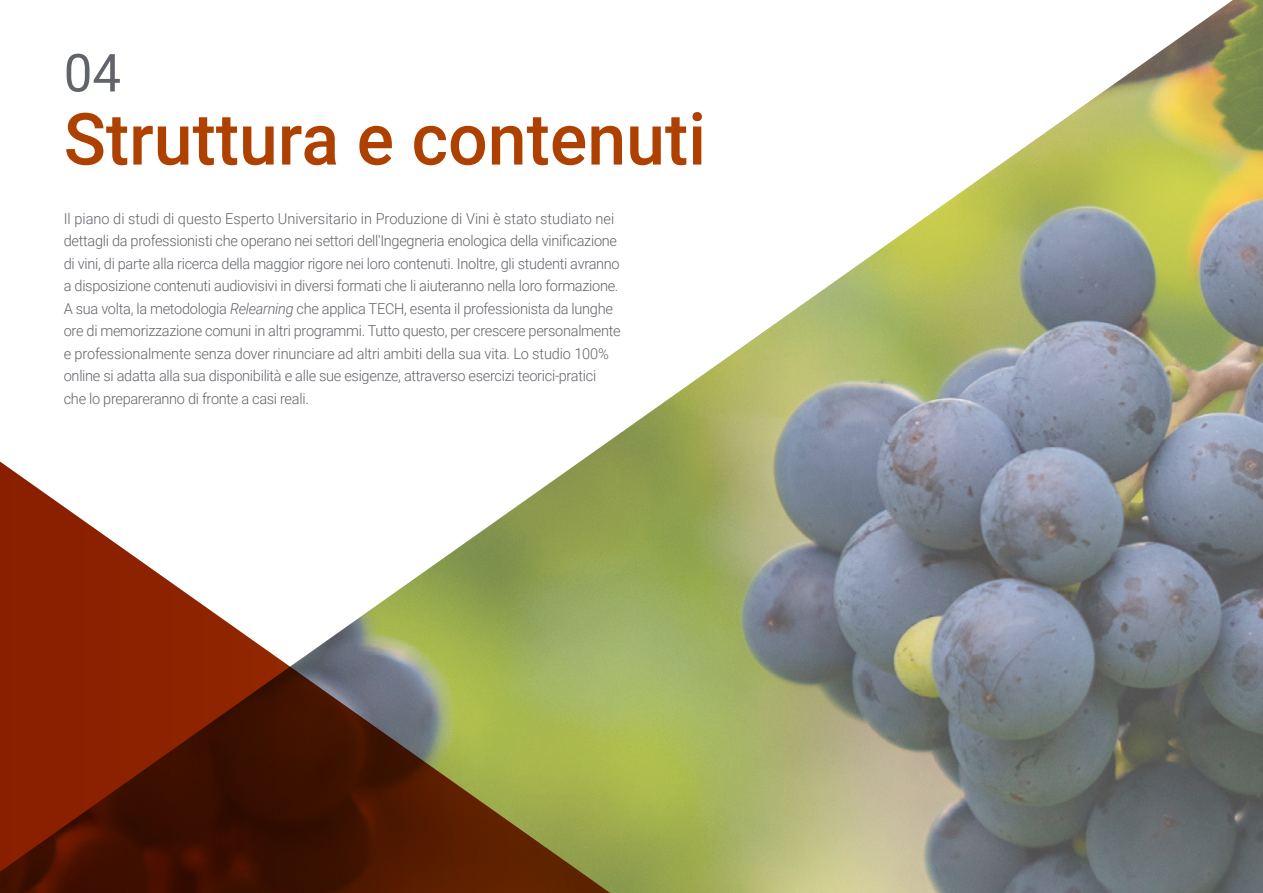
<style>
.page{position:relative;width:1263px;height:893px;background:#fff}
.page>*{position:absolute;margin:0;border:0;box-sizing:border-box;transform-origin:0 0}
.t1{font:500 72px "Roboto";color:#ae4000}
.t2{font:52.5px "Roboto";color:#61646a}
.t3{font:300 15px/22.5px "Roboto";letter-spacing:-.02em;color:#61646a}
.s1{font-style:italic}
</style>
<div class="page">
<img style="left:602px;top:0;width:661px;height:893px">
<svg style="left:0;top:446px;width:640px;height:447px"></svg>
<h2 class="t2" style="left:64px;top:36px;width:59px">04</h2>
<h1 class="t1" style="left:64px;top:89px;width:644px">Struttura e contenuti</h1>
<p class="t3" style="left:64px;top:207px;width:558px">Il piano di studi di questo Esperto Universitario in Produzione di Vini è stato studiato nei dettagli da professionisti che operano nei settori dell'Ingegneria enologica della vinificazione di vini, di parte alla ricerca della maggior rigore nei loro contenuti. Inoltre, gli studenti avranno a disposizione contenuti audiovisivi in diversi formati che li aiuteranno nella loro formazione.<br>A sua volta, la metodologia <span class="s1">Relearning</span> che applica TECH, esenta il professionista da lunghe ore di memorizzazione comuni in altri programmi. Tutto questo, per crescere personalmente e professionalmente senza dover rinunciare ad altri ambiti della sua vita. Lo studio 100% online si adatta alla sua disponibilità e alle sue esigenze, attraverso esercizi teorici-pratici che lo prepareranno di fronte a casi reali.</p>
</div>
